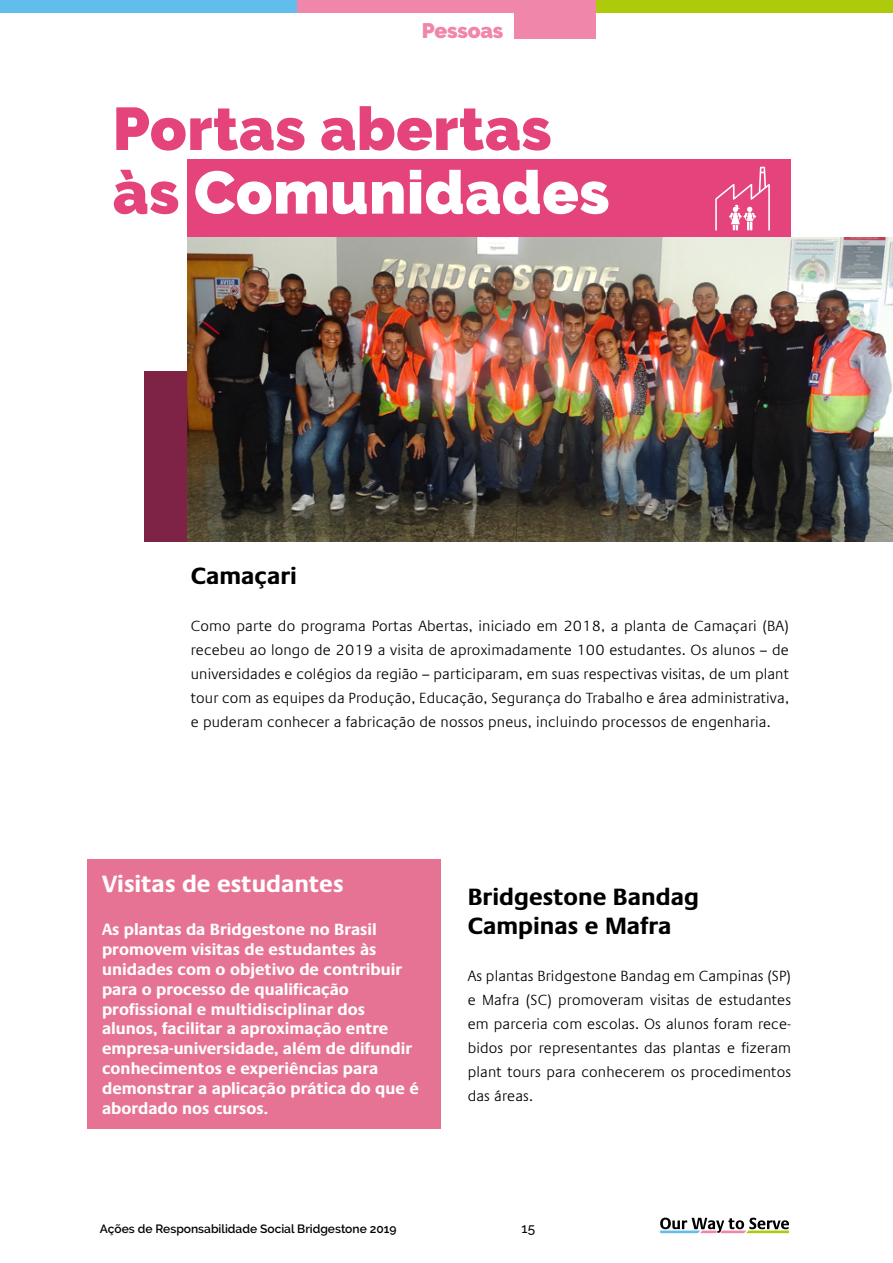
<style>
.page{position:relative;width:893px;height:1263px;background:#fff}
.page>*{position:absolute;margin:0;border:0;box-sizing:border-box;transform-origin:0 0}
.t1{font:900 60px/63.6px "Raleway";letter-spacing:.01em;color:#e4437b}
.t2{font:700 24px/28.8px "Praxis LT Pro";color:#000}
.t3{font:700 24px "Praxis LT Pro";color:#fff}
.t4{font:900 21px "Raleway";letter-spacing:-.01em;color:#f087aa}
.t5{font:700 16.5px/19.8px "Praxis LT Pro";color:#fff}
.t6{font:300 15px/24px "Praxis LT Pro";letter-spacing:.01em;color:#000;text-align:justify}
.t7{font:500 13.5px "Raleway";color:#000}
.t8{font:600 12px "Raleway";color:#000}
.s1{color:#fff}
</style>
<div class="page">
<div style="left:0;top:0;width:298px;height:13px;background:#61bdeb"></div>
<div style="left:298px;top:0;width:297px;height:13px;background:#f087aa"></div>
<div style="left:595px;top:0;width:298px;height:13px;background:#afca0b"></div>
<svg style="left:660px;top:1217px;width:129px;height:16px"></svg>
<div style="left:87px;top:859px;width:354px;height:269px;background:#e77394"></div>
<div style="left:187px;top:159px;width:604px;height:79px;background:#e4437b"></div>
<div style="left:514px;top:0;width:81px;height:38px;background:#f087aa"></div>
<svg style="left:715px;top:167px;width:55px;height:64px"></svg>
<div style="left:145px;top:372px;width:42px;height:170px;background:#7e2346"></div>
<img style="left:187px;top:238px;width:706px;height:304px">
<h3 class="t4" style="left:422px;top:19px;width:83px">Pessoas</h3>
<h1 class="t1" style="left:113px;top:97px;width:498px">Portas abertas às <span class="s1">Comunidades</span></h1>
<h2 class="t2" style="left:191px;top:561px;width:108px">Camaçari</h2>
<p class="t6" style="left:191px;top:614px;width:600px">Como parte do programa Portas Abertas, iniciado em 2018, a planta de Camaçari (BA) recebeu ao longo de 2019 a visita de aproximadamente 100 estudantes. Os alunos – de universidades e colégios da região – participaram, em suas respectivas visitas, de um plant tour com as equipes da Produção, Educação, Segurança do Trabalho e área administrativa, e puderam conhecer a fabricação de nossos pneus, incluindo processos de engenharia.</p>
<h2 class="t3" style="left:102px;top:870px;width:243px">Visitas de estudantes</h2>
<p class="t5" style="left:102px;top:920px;width:318px">As plantas da Bridgestone no Brasil promovem visitas de estudantes às unidades com o objetivo de contribuir para o processo de qualificação profissional e multidisciplinar dos alunos, facilitar a aproximação entre empresa-universidade, além de difundir conhecimentos e experiências para demonstrar a aplicação prática do que é abordado nos cursos.</p>
<h2 class="t2" style="left:468px;top:882px;width:233px">Bridgestone Bandag<br>Campinas e Mafra</h2>
<p class="t6" style="left:468px;top:964px;width:325px">As plantas Bridgestone Bandag em Campinas (SP) e Mafra (SC) promoveram visitas de estudantes em parceria com escolas. Os alunos foram rece&shy;bidos por representantes das plantas e fizeram plant tours para conhecerem os procedimentos das áreas.</p>
<p class="t8" style="left:100px;top:1222px;width:298px">Ações de Responsabilidade Social Bridgestone 2019</p>
<p class="t7" style="left:522px;top:1220px;width:15px">15</p>
</div>
